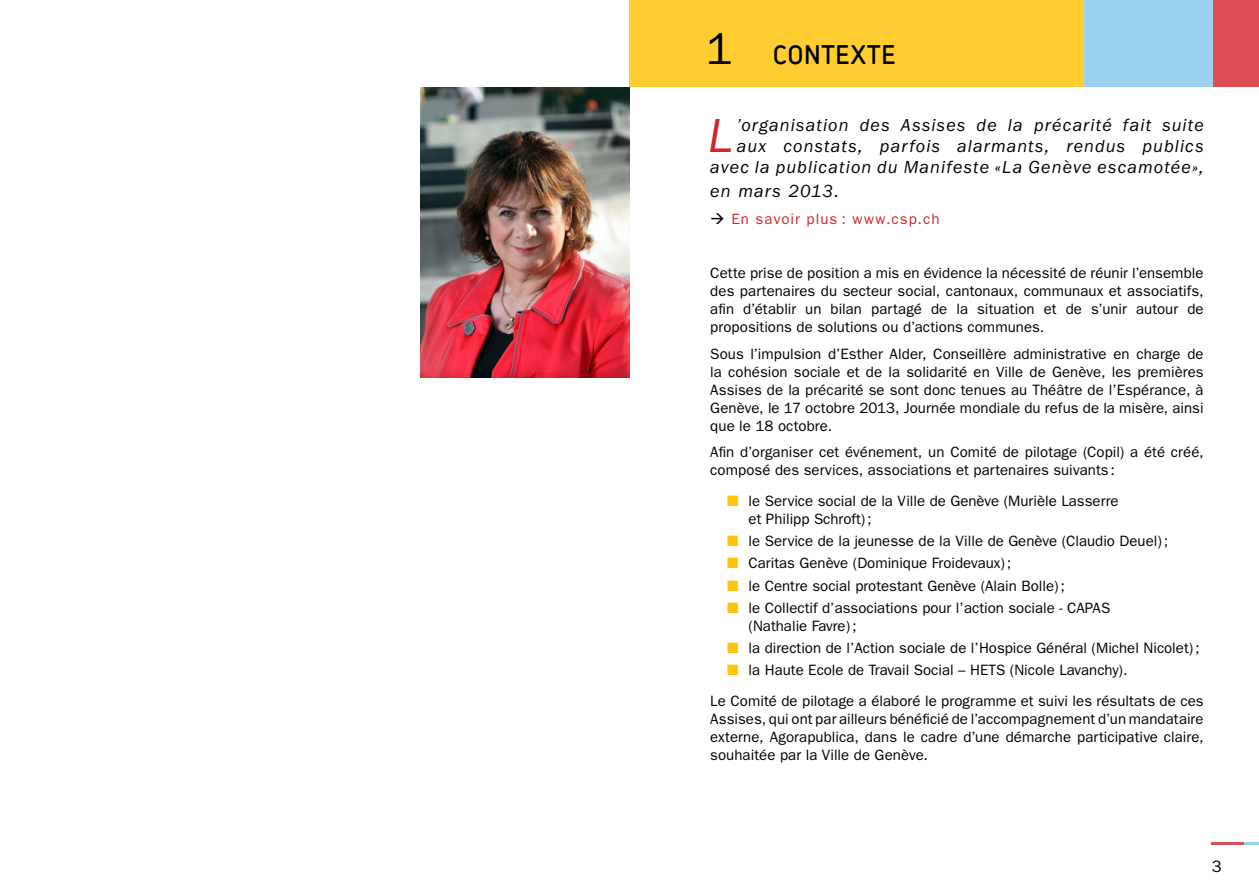
<style>
.page{position:relative;width:1259px;height:893px;background:#fff}
.page>*{position:absolute;margin:0;border:0;box-sizing:border-box;transform-origin:0 0}
.t1{font:italic 49.5px "ITC Franklin Gothic Std";color:#d2232a}
.t2{font:27.45px "Sci Fly Sans";letter-spacing:.015em;color:#000}
.t3{font:italic 18px/21px "ITC Franklin Gothic Std";letter-spacing:.06em;color:#000;text-align:right}
.t4{font:16.5px "ITC Franklin Gothic Std";color:#000}
.t5{font:15px/18px "ITC Franklin Gothic Std";color:#000}
.t6{font:15px "ITC Franklin Gothic Std";letter-spacing:.07em;color:#d2232a}
.s1{font-family:"ITC Franklin Gothic Std";font-size:45px}
.s2{color:#000}
.s3{color:#ffc40c}
</style>
<div class="page">
<svg style="left:1243px;top:843px;width:16px;height:2px"></svg>
<hr style="left:1211px;top:843px;width:32px;height:2px;background:#d2232a">
<div style="left:629px;top:0;width:455px;height:87px;background:#ffcd31"></div>
<div style="left:1213px;top:0;width:46px;height:87px;background:#db4f54"></div>
<div style="left:1084px;top:0;width:129px;height:87px;background:#9ad1ef"></div>
<img style="left:420px;top:87px;width:209px;height:291px">
<h2 class="t2" style="left:705px;top:39px;width:192px"><span class="s1">1</span> CONTEXTE</h2>
<p class="t3" style="left:710px;top:115px;width:495px">’organisation des Assises de la précarité fait suite aux constats, parfois alarmants, rendus publics avec la publication du Manifeste «La Genève escamotée»,</p>
<p class="t3" style="left:710px;top:181px;width:130px">en mars 2013.</p>
<p class="t6" style="left:710px;top:211px;width:231px"><span class="s2">→</span> En savoir plus : www.csp.ch</p>
<h1 class="t1" style="left:708px;top:109px;width:27px">L</h1>
<p class="t5" style="left:710px;top:264px;width:495px;text-align:justify">Cette prise de position a mis en évidence la nécessité de réunir l’ensemble des partenaires du secteur social, cantonaux, communaux et associatifs, afin d’établir un bilan partagé de la situation et de s’unir autour de propositions de solutions ou d’actions communes.</p>
<p class="t5" style="left:710px;top:344px;width:495px;text-align:justify">Sous l’impulsion d’Esther Alder, Conseillère administrative en charge de la cohésion sociale et de la solidarité en Ville de Genève, les premières Assises de la précarité se sont donc tenues au Théâtre de l’Espérance, à Genève, le 17 octobre 2013, Journée mondiale du refus de la misère, ainsi que le 18 octobre.</p>
<p class="t5" style="left:710px;top:443px;width:495px">Afin d’organiser cet événement, un Comité de pilotage (Copil) a été créé, composé des services, associations et partenaires suivants:</p>
<p class="t5" style="left:748px;top:492px;width:371px;text-indent:-21px"><span class="s3">■</span> le Service social de la Ville de Genève (Murièle Lasserre et Philipp Schroft);</p>
<p class="t5" style="left:727px;top:532px;width:442px"><span class="s3">■</span> le Service de la jeunesse de la Ville de Genève (Claudio Deuel);</p>
<p class="t5" style="left:727px;top:554px;width:285px"><span class="s3">■</span> Caritas Genève (Dominique Froidevaux);</p>
<p class="t5" style="left:727px;top:576px;width:339px"><span class="s3">■</span> le Centre social protestant Genève (Alain Bolle);</p>
<p class="t5" style="left:748px;top:599px;width:363px;text-indent:-21px"><span class="s3">■</span> le Collectif d’associations pour l’action sociale - CAPAS (Nathalie Favre);</p>
<p class="t5" style="left:727px;top:639px;width:474px"><span class="s3">■</span> la direction de l’Action sociale de l’Hospice Général (Michel Nicolet);</p>
<p class="t5" style="left:710px;top:655px;width:495px;line-height:30.8px;text-indent:17px"><span class="s3">■</span> la Haute Ecole de Travail Social – HETS (Nicole Lavanchy).<br>Le Comité de pilotage a élaboré le programme et suivi les résultats de ces</p>
<p class="t5" style="left:710px;top:710px;width:495px;text-align:justify">Assises, qui ont par ailleurs bénéficié de l’accompagnement d’un mandataire externe, Agorapublica, dans le cadre d’une démarche participative claire, souhaitée par la Ville de Genève.</p>
<p class="t4" style="left:1211px;top:857px;width:11px">3</p>
</div>
